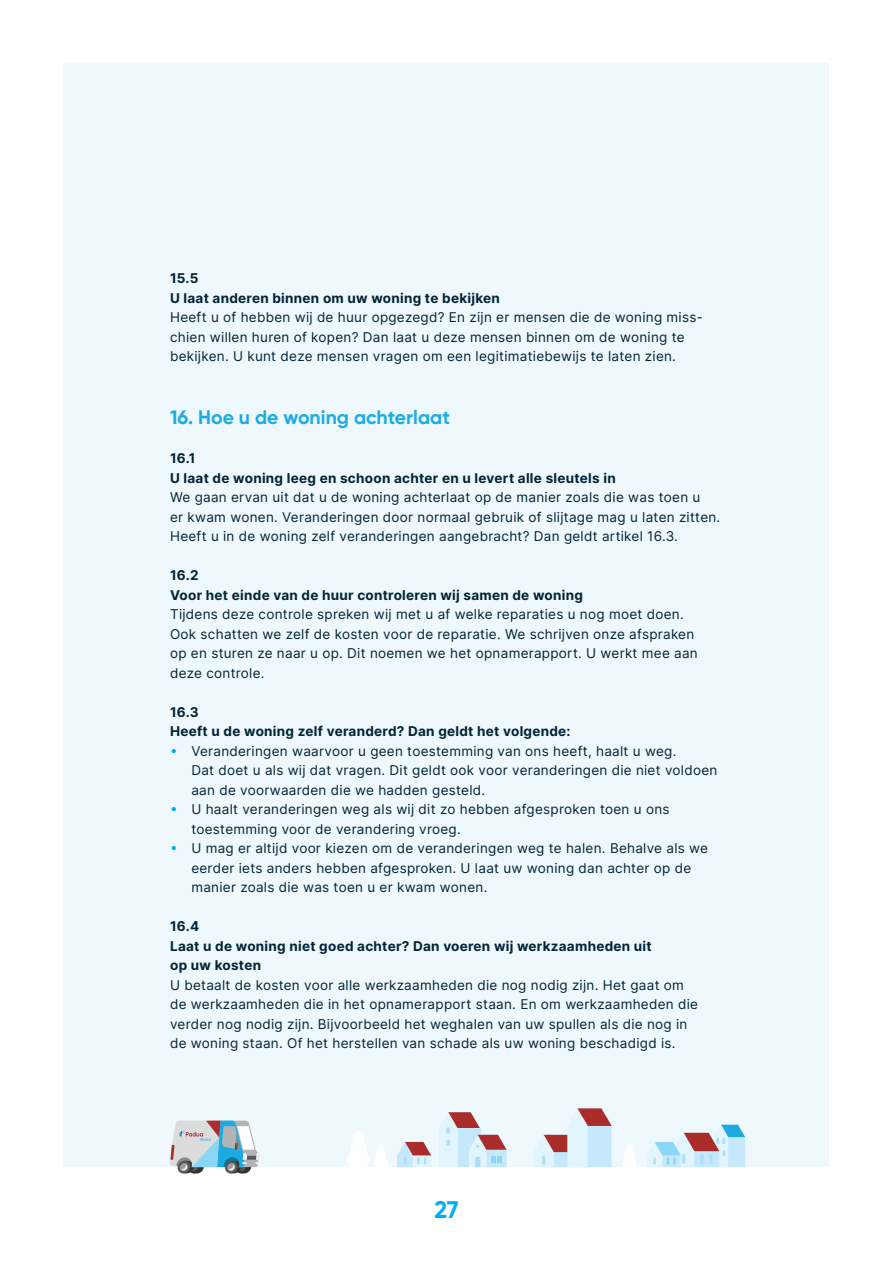
<style>
.page{position:relative;width:893px;height:1263px;background:#fff}
.page>*{position:absolute;margin:0;border:0;box-sizing:border-box;transform-origin:0 0}
.t1{font:700 24px "Gilroy";color:#00aeef}
.t2{font:700 19.5px "Gilroy";color:#1bace3}
.t3{font:13.5px/19.5px "Inter";letter-spacing:.02em;color:#032436}
.t4{font:700 13.5px/19.5px "Inter";letter-spacing:.02em;color:#032436}
.s1{color:#00aeef}
</style>
<div class="page">
<div style="left:64px;top:64px;width:765px;height:1103px;background:#eef8fd"></div>
<svg style="left:348px;top:1132px;width:40px;height:35px"></svg>
<svg style="left:622px;top:1145px;width:15px;height:22px"></svg>
<svg style="left:439px;top:1112px;width:68px;height:55px"></svg>
<svg style="left:397px;top:1142px;width:34px;height:25px"></svg>
<svg style="left:534px;top:1108px;width:78px;height:59px"></svg>
<svg style="left:647px;top:1125px;width:98px;height:42px"></svg>
<svg style="left:170px;top:1121px;width:89px;height:52px;background:#abc0ca"></svg>
<p class="t4" style="left:170px;top:268px;width:331px">15.5<br>U laat anderen binnen om uw woning te bekijken</p>
<p class="t3" style="left:170px;top:307px;width:534px">Heeft u of hebben wij de huur opgezegd? En zijn er mensen die de woning miss&shy;chien willen huren of kopen? Dan laat u deze mensen binnen om de woning te bekijken. U kunt deze mensen vragen om een legitimatiebewijs te laten zien.</p>
<h2 class="t2" style="left:170px;top:405px;width:281px">16. Hoe u de woning achterlaat</h2>
<p class="t4" style="left:170px;top:448px;width:447px">16.1<br>U laat de woning leeg en schoon achter en u levert alle sleutels in</p>
<p class="t3" style="left:170px;top:487px;width:552px">We gaan ervan uit dat u de woning achterlaat op de manier zoals die was toen u<br>er kwam wonen. Veranderingen door normaal gebruik of slijtage mag u laten zitten.<br>Heeft u in de woning zelf veranderingen aangebracht? Dan geldt artikel 16.3.</p>
<p class="t4" style="left:170px;top:565px;width:414px">16.2<br>Voor het einde van de huur controleren wij samen de woning</p>
<p class="t3" style="left:170px;top:604px;width:529px">Tijdens deze controle spreken wij met u af welke reparaties u nog moet doen.<br>Ook schatten we zelf de kosten voor de reparatie. We schrijven onze afspraken op en sturen ze naar u op. Dit noemen we het opnamerapport. U werkt mee aan deze controle.</p>
<p class="t4" style="left:170px;top:702px;width:402px">16.3<br>Heeft u de woning zelf veranderd? Dan geldt het volgende:</p>
<p class="t3" style="left:191px;top:741px;width:527px;text-indent:-21px"><span class="s1">•</span> Veranderingen waarvoor u geen toestemming van ons heeft, haalt u weg.<br>Dat doet u als wij dat vragen. Dit geldt ook voor veranderingen die niet voldoen aan de voorwaarden die we hadden gesteld.</p>
<p class="t3" style="left:191px;top:799px;width:480px;text-indent:-21px"><span class="s1">•</span> U haalt veranderingen weg als wij dit zo hebben afgesproken toen u ons toestemming voor de verandering vroeg.</p>
<p class="t3" style="left:191px;top:838px;width:518px;text-indent:-21px"><span class="s1">•</span> U mag er altijd voor kiezen om de veranderingen weg te halen. Behalve als we eerder iets anders hebben afgesproken. U laat uw woning dan achter op de manier zoals die was toen u er kwam wonen.</p>
<p class="t4" style="left:170px;top:916px;width:483px">16.4<br>Laat u de woning niet goed achter? Dan voeren wij werkzaamheden uit op uw kosten</p>
<p class="t3" style="left:170px;top:975px;width:529px">U betaalt de kosten voor alle werkzaamheden die nog nodig zijn. Het gaat om de werkzaamheden die in het opnamerapport staan. En om werkzaamheden die verder nog nodig zijn. Bijvoorbeeld het weghalen van uw spullen als die nog in de woning staan. Of het herstellen van schade als uw woning beschadigd is.</p>
<h1 class="t1" style="left:434px;top:1195px;width:26px">27</h1>
</div>
